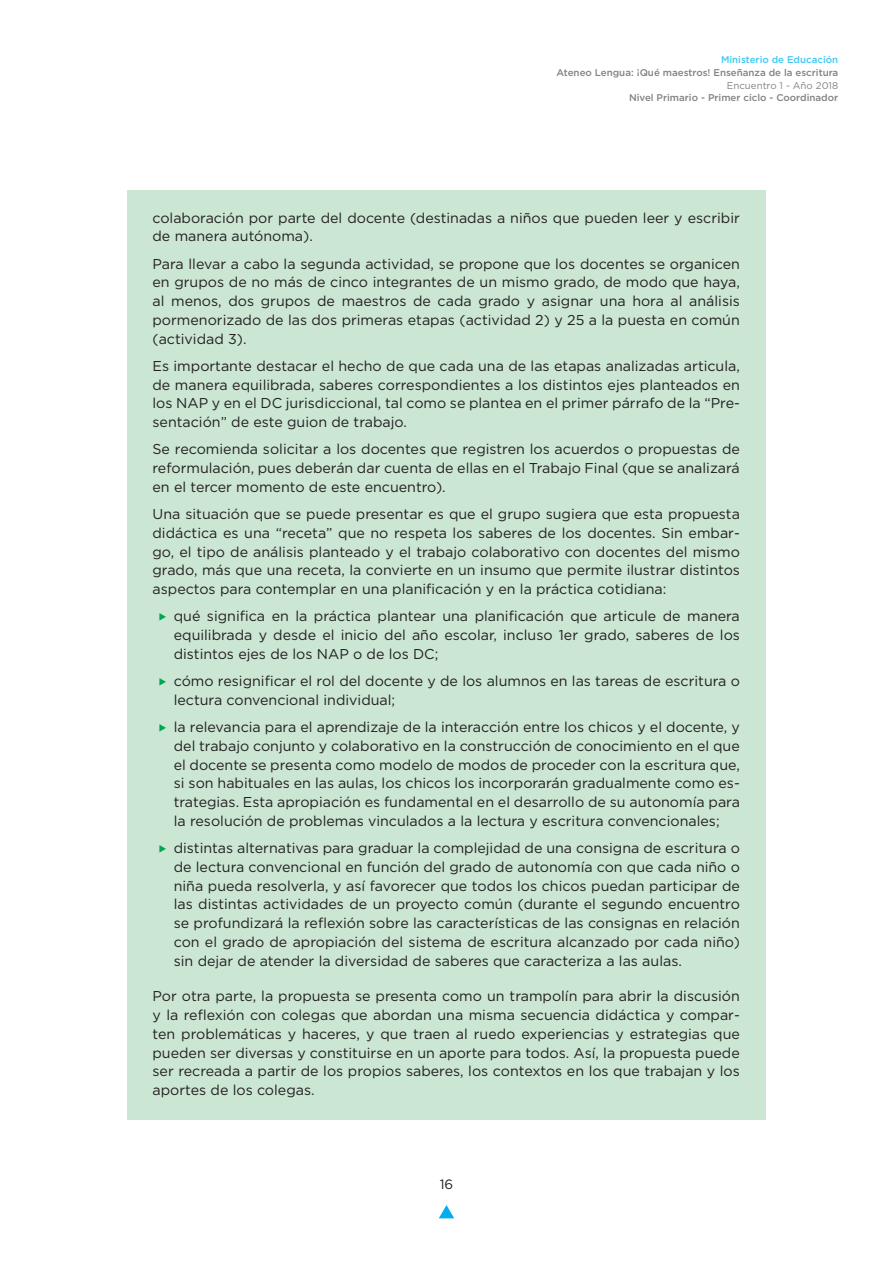
<style>
.page{position:relative;width:893px;height:1263px;background:#fff}
.page>*{position:absolute;margin:0;border:0;box-sizing:border-box;transform-origin:0 0}
.t1{font:14.25px/18.8px "Gotham";color:#231f20;text-align:justify}
.t2{font:13.5px "Gotham";color:#231f20}
.t3{font:500 9.75px "Gotham";color:#808285}
.t4{font:500 9.75px "Gotham";color:#40c7f4}
.t5{font:9.75px "Gotham";color:#808285}
.s1{color:#00a54f}
</style>
<div class="page">
<svg style="left:439px;top:1205px;width:15px;height:13px"></svg>
<div style="left:127px;top:190px;width:638px;height:75px;background:#cbe6d3"></div>
<div style="left:127px;top:236px;width:638px;height:132px;background:#cbe6d3"></div>
<div style="left:127px;top:338px;width:638px;height:113px;background:#cbe6d3"></div>
<div style="left:127px;top:422px;width:638px;height:94px;background:#cbe6d3"></div>
<div style="left:127px;top:486px;width:638px;height:132px;background:#cbe6d3"></div>
<div style="left:127px;top:589px;width:638px;height:94px;background:#cbe6d3"></div>
<div style="left:127px;top:653px;width:638px;height:76px;background:#cbe6d3"></div>
<div style="left:127px;top:699px;width:638px;height:151px;background:#cbe6d3"></div>
<div style="left:127px;top:825px;width:638px;height:165px;background:#cbe6d3"></div>
<div style="left:127px;top:969px;width:638px;height:150px;background:#cbe6d3"></div>
<p class="t4" style="left:721px;top:53px;width:119px">Ministerio de Educación</p>
<p class="t3" style="left:556px;top:66px;width:283px">Ateneo Lengua: ¡Qué maestros! Enseñanza de la escritura</p>
<p class="t5" style="left:727px;top:79px;width:113px">Encuentro 1 - Año 2018</p>
<p class="t3" style="left:629px;top:92px;width:211px">Nivel Primario - Primer ciclo - Coordinador</p>
<p class="t1" style="left:153px;top:208px;width:589px">colaboración por parte del docente (destinadas a niños que pueden leer y escribir de manera autónoma).</p>
<p class="t1" style="left:153px;top:254px;width:589px">Para llevar a cabo la segunda actividad, se propone que los docentes se organicen en grupos de no más de cinco integrantes de un mismo grado, de modo que haya, al menos, dos grupos de maestros de cada grado y asignar una hora al análisis pormenorizado de las dos primeras etapas (actividad 2) y 25 a la puesta en común (actividad 3).</p>
<p class="t1" style="left:153px;top:356px;width:589px">Es importante destacar el hecho de que cada una de las etapas analizadas articula, de manera equilibrada, saberes correspondientes a los distintos ejes planteados en los NAP y en el DC jurisdiccional, tal como se plantea en el primer párrafo de la “Pre&shy;sentación” de este guion de trabajo.</p>
<p class="t1" style="left:153px;top:440px;width:589px">Se recomienda solicitar a los docentes que registren los acuerdos o propuestas de reformulación, pues deberán dar cuenta de ellas en el Trabajo Final (que se analizará en el tercer momento de este encuentro).</p>
<p class="t1" style="left:153px;top:504px;width:589px">Una situación que se puede presentar es que el grupo sugiera que esta propuesta didáctica es una “receta” que no respeta los saberes de los docentes. Sin embar&shy;go, el tipo de análisis planteado y el trabajo colaborativo con docentes del mismo grado, más que una receta, la convierte en un insumo que permite ilustrar distintos aspectos para contemplar en una planificación y en la práctica cotidiana:</p>
<p class="t1" style="left:174px;top:607px;width:568px;text-indent:-15px"><span class="s1">◆</span> qué significa en la práctica plantear una planificación que articule de manera equilibrada y desde el inicio del año escolar, incluso 1er grado, saberes de los distintos ejes de los NAP o de los DC;</p>
<p class="t1" style="left:174px;top:671px;width:568px;text-indent:-15px"><span class="s1">◆</span> cómo resignificar el rol del docente y de los alumnos en las tareas de escritura o lectura convencional individual;</p>
<p class="t1" style="left:174px;top:717px;width:568px;text-indent:-15px"><span class="s1">◆</span> la relevancia para el aprendizaje de la interacción entre los chicos y el docente, y del trabajo conjunto y colaborativo en la construcción de conocimiento en el que el docente se presenta como modelo de modos de proceder con la escritura que, si son habituales en las aulas, los chicos los incorporarán gradualmente como es&shy;trategias. Esta apropiación es fundamental en el desarrollo de su autonomía para la resolución de problemas vinculados a la lectura y escritura convencionales;</p>
<p class="t1" style="left:174px;top:838px;width:568px;text-indent:-15px"><span class="s1">◆</span> distintas alternativas para graduar la complejidad de una consigna de escritura o de lectura convencional en función del grado de autonomía con que cada niño o niña pueda resolverla, y así favorecer que todos los chicos puedan participar de las distintas actividades de un proyecto común (durante el segundo encuentro se profundizará la reflexión sobre las características de las consignas en relación con el grado de apropiación del sistema de escritura alcanzado por cada niño) sin dejar de atender la diversidad de saberes que caracteriza a las aulas.</p>
<p class="t1" style="left:153px;top:987px;width:589px">Por otra parte, la propuesta se presenta como un trampolín para abrir la discusión y la reflexión con colegas que abordan una misma secuencia didáctica y compar&shy;ten problemáticas y haceres, y que traen al ruedo experiencias y estrategias que pueden ser diversas y constituirse en un aporte para todos. Así, la propuesta puede ser recreada a partir de los propios saberes, los contextos en los que trabajan y los aportes de los colegas.</p>
<p class="t2" style="left:440px;top:1175px;width:15px">16</p>
</div>
